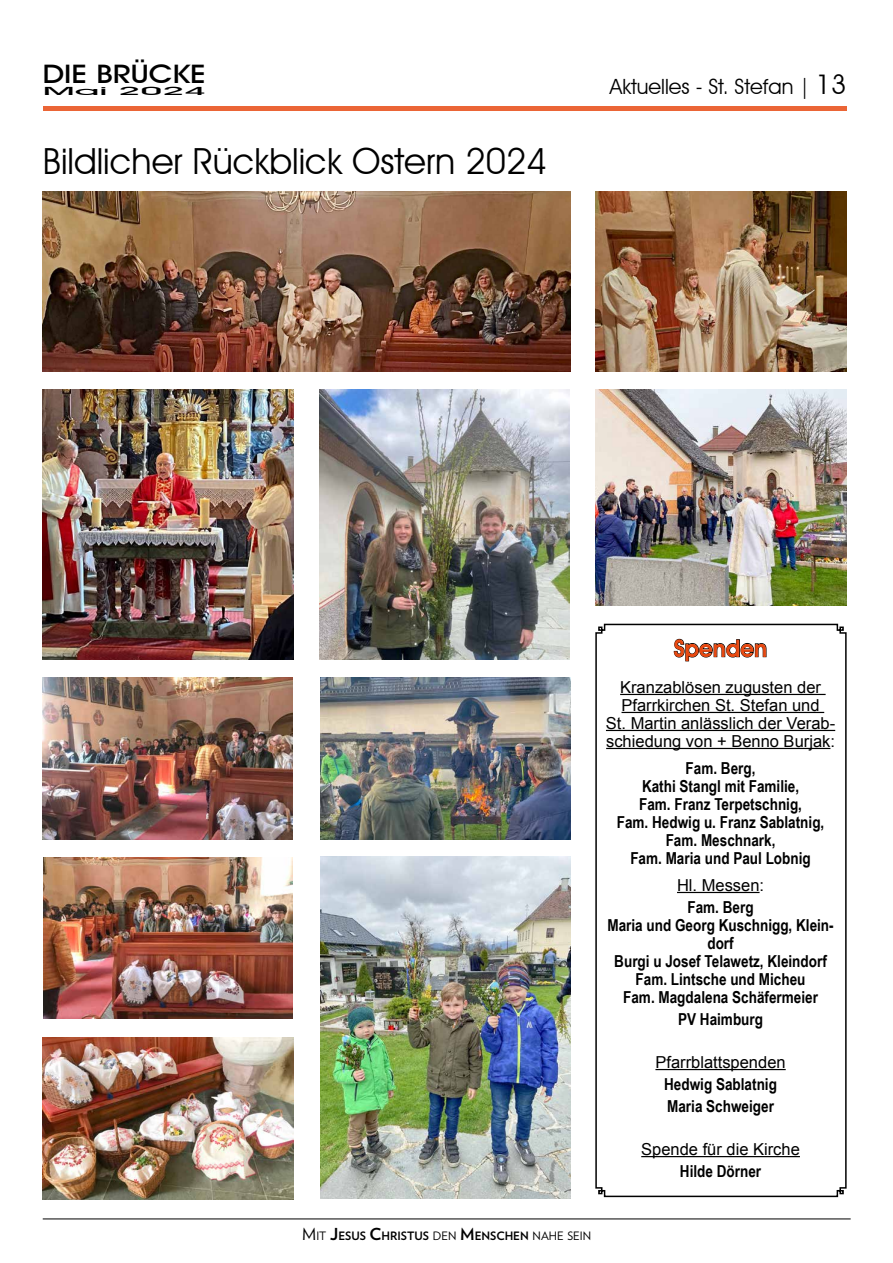
<style>
.page{position:relative;width:893px;height:1263px;background:#fff}
.page>*{position:absolute;margin:0;border:0;box-sizing:border-box;transform-origin:0 0}
.t1{font:36px "Avant Garde IT Cby BT";color:#000}
.t2{font:500 25.5px "Avant Garde IT Cby BT";color:#000;scale:1.25 1}
.t3{font:600 24px "Avant Garde IT Cby BT";color:#e84810;scale:.94 1}
.t4{font:21px "Avant Garde IT Cby BT";color:#000}
.t5{font:700 16.5px/18px "Arial Narrow";color:#000;text-align:center}
.t6{font:16.5px/18px "Arial";color:#000;text-align:center}
.t7{font:700 11.55px "Verlag";color:#000}
.t8{font:500 11.25px "Avant Garde IT Cby BT";color:#000;scale:3.4 1}
.s1{font-size:27px}
.s2{font-weight:400;font-size:16.5px}
.s3{font-weight:400}
.s4{font-size:16.5px}
</style>
<div class="page">
<hr style="left:43px;top:1219px;width:808px;height:1px;background:#000">
<div style="left:43px;top:106px;width:803px;height:5px;background:#eb6536"></div>
<svg style="left:595px;top:623px;width:252px;height:575px"></svg>
<img style="left:43px;top:390px;width:251px;height:270px">
<img style="left:43px;top:192px;width:527px;height:180px">
<img style="left:595px;top:192px;width:251px;height:180px">
<img style="left:595px;top:390px;width:251px;height:216px">
<img style="left:43px;top:678px;width:249px;height:162px">
<img style="left:43px;top:858px;width:250px;height:160px">
<img style="left:43px;top:1038px;width:251px;height:162px">
<img style="left:320px;top:678px;width:251px;height:162px">
<img style="left:320px;top:856px;width:251px;height:342px">
<img style="left:319px;top:390px;width:251px;height:270px">
<h2 class="t2" style="left:43px;top:58px;width:132px">DIE BRÜCKE</h2>
<p class="t8" style="left:43px;top:84px;width:50px">Mai 2024</p>
<h1 class="t1" style="left:43px;top:140px;width:505px">Bildlicher Rückblick Ostern 2024</h1>
<p class="t4" style="left:610px;top:74px;width:238px">Aktuelles - St. Stefan | <span class="s1">13</span></p>
<h3 class="t3" style="left:674px;top:634px;width:101px">Spenden</h3>
<p class="t6" style="left:606px;top:678px;width:231px">Kranzablösen zugusten der<br>Pfarrkirchen St. Stefan und<br>St. Martin anlässlich der Verab&shy;schiedung von + Benno Burjak:</p>
<p class="t5" style="left:617px;top:758px;width:209px">Fam. Berg,<br>Kathi Stangl mit Familie,<br>Fam. Franz Terpetschnig,<br>Fam. Hedwig u. Franz Sablatnig,<br>Fam. Meschnark,<br>Fam. Maria und Paul Lobnig</p>
<p class="t6" style="left:677px;top:876px;width:89px">Hl. Messen:</p>
<p class="t5" style="left:607px;top:897px;width:228px">Fam. Berg<br>Maria und Georg Kuschnigg, Klein&shy;dorf<br>Burgi u Josef Telawetz, Kleindorf<br>Fam. Lintsche und Micheu<br>Fam. Magdalena Schäfermeier</p>
<p class="t5" style="left:678px;top:1009px;width:86px">PV Haimburg</p>
<p class="t6" style="left:655px;top:1053px;width:132px">Pfarrblattspenden</p>
<p class="t5" style="left:664px;top:1073px;width:114px;line-height:21.6px;text-align:left">Hedwig Sablatnig<br>Maria Schweiger</p>
<p class="t6" style="left:641px;top:1140px;width:160px">Spende für die Kirche</p>
<p class="t5" style="left:680px;top:1161px;width:83px">Hilde Dörner</p>
<p class="t7" style="left:302px;top:1226px;width:290px"><span class="s2">M</span><span class="s3">IT</span> <span class="s4">J</span>ESUS <span class="s4">C</span>HRISTUS <span class="s3">DEN</span> <span class="s4">M</span>ENSCHEN <span class="s3">NAHE SEIN</span></p>
</div>
